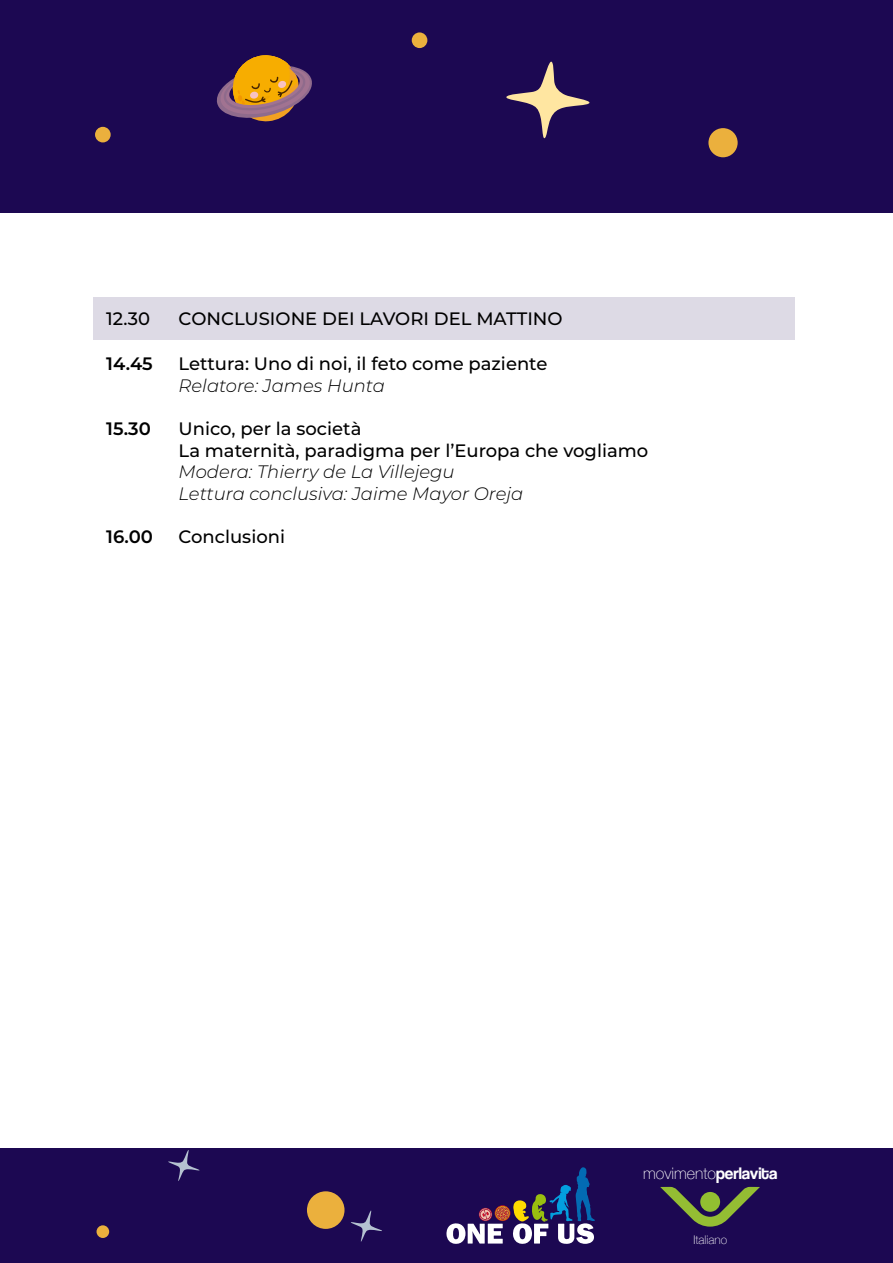
<style>
.page{position:relative;width:893px;height:1263px;background:#fff}
.page>*{position:absolute;margin:0;border:0;box-sizing:border-box;transform-origin:0 0}
.t1{font:500 18px "Montserrat";color:#000}
.t2{font:italic 300 18px "Montserrat";color:#000}
.t3{font:600 18px "Montserrat";color:#000}
.t4{font:100 15.9px "Helvetica Neue";color:#fff}
.t5{font:100 12px "Helvetica Neue";color:#fff}
.s1{font-family:"Coolvetica Rg";font-weight:400;font-size:17.1px}
</style>
<div class="page">
<div style="left:0;top:0;width:893px;height:213px;background:#1c0852"></div>
<svg style="left:506px;top:61px;width:84px;height:77px"></svg>
<div style="left:412px;top:32px;width:15px;height:16px;background:#ebb03d;border-radius:50%"></div>
<div style="left:708px;top:128px;width:30px;height:29px;background:#ebb03d;border-radius:50%"></div>
<svg style="left:217px;top:55px;width:95px;height:67px"></svg>
<div style="left:95px;top:127px;width:16px;height:15px;background:#ebb03d;border-radius:50%"></div>
<div style="left:94px;top:298px;width:701px;height:42px;background:#dddae5"></div>
<div style="left:0;top:1148px;width:893px;height:115px;background:#1c0852"></div>
<svg style="left:168px;top:1150px;width:31px;height:31px"></svg>
<svg style="left:351px;top:1210px;width:31px;height:32px"></svg>
<div style="left:97px;top:1225px;width:12px;height:13px;background:#ebb03d;border-radius:50%"></div>
<div style="left:307px;top:1191px;width:37px;height:38px;background:#ebb03d;border-radius:50%"></div>
<svg style="left:660px;top:1187px;width:100px;height:39px"></svg>
<svg style="left:446px;top:1167px;width:149px;height:77px"></svg>
<p class="t1" style="left:106px;top:306px;width:45px">12.30</p>
<p class="t1" style="left:179px;top:306px;width:386px">CONCLUSIONE DEI LAVORI DEL MATTINO</p>
<p class="t3" style="left:106px;top:351px;width:48px">14.45</p>
<p class="t1" style="left:179px;top:351px;width:370px">Lettura: Uno di noi, il feto come paziente</p>
<p class="t2" style="left:179px;top:373px;width:208px">Relatore: James Hunta</p>
<p class="t3" style="left:106px;top:416px;width:46px">15.30</p>
<p class="t1" style="left:179px;top:416px;width:184px">Unico, per la società</p>
<p class="t1" style="left:179px;top:438px;width:471px">La maternità, paradigma per l’Europa che vogliamo</p>
<p class="t2" style="left:179px;top:460px;width:278px">Modera: Thierry de La Villejegu</p>
<p class="t2" style="left:179px;top:481px;width:346px">Lettura conclusiva: Jaime Mayor Oreja</p>
<p class="t3" style="left:106px;top:524px;width:48px">16.00</p>
<p class="t1" style="left:179px;top:524px;width:108px">Conclusioni</p>
<p class="t4" style="left:643px;top:1161px;width:136px">movimento<span class="s1">perlavita</span></p>
<p class="t5" style="left:693px;top:1230px;width:35px">Italiano</p>
</div>
